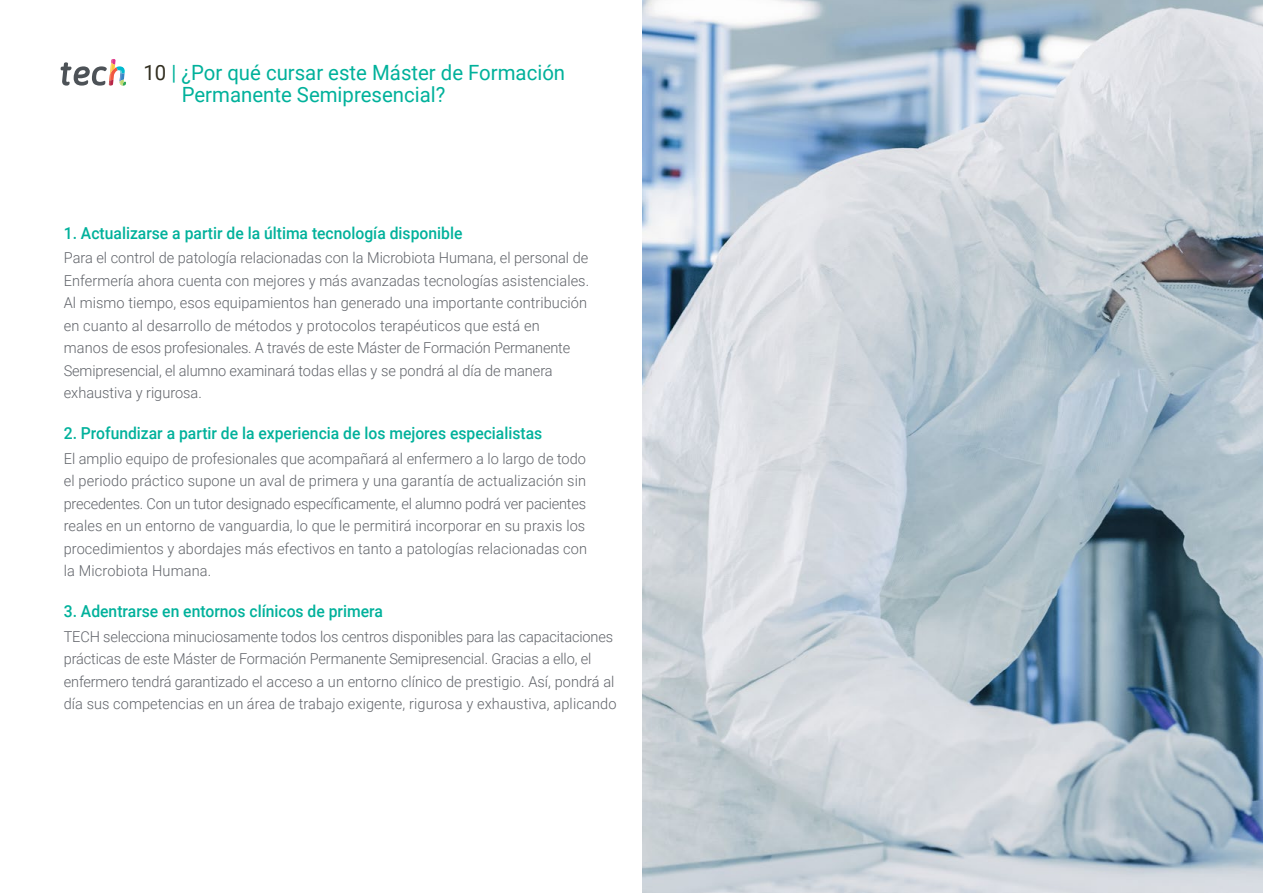
<style>
.page{position:relative;width:1263px;height:893px;background:#fff}
.page>*{position:absolute;margin:0;border:0;box-sizing:border-box;transform-origin:0 0}
.t1{font:21px/22.5px "Roboto";color:#00b19b}
.t2{font:500 16.5px "Roboto";color:#00b19b;scale:.95 1}
.t3{font:300 15px/22.5px "Roboto";color:#61646a}
.s1{color:#312e20}
</style>
<div class="page">
<svg style="left:61px;top:59px;width:65px;height:27px"></svg>
<img style="left:642px;top:0;width:621px;height:893px">
<h1 class="t1" style="left:182px;top:60px;width:385px;text-indent:-38px"><span class="s1">10</span> | ¿Por qué cursar este Máster de Formación<br>Permanente Semipresencial?</h1>
<p class="t2" style="left:64px;top:221px;width:421px">1. Actualizarse a partir de la última tecnología disponible</p>
<p class="t3" style="left:64px;top:246px;width:527px">Para el control de patología relacionadas con la Microbiota Humana, el personal de Enfermería ahora cuenta con mejores y más avanzadas tecnologías asistenciales.<br>Al mismo tiempo, esos equipamientos han generado una importante contribución en cuanto al desarrollo de métodos y protocolos terapéuticos que está en<br>manos de esos profesionales. A través de este Máster de Formación Permanente Semipresencial, el alumno examinará todas ellas y se pondrá al día de manera exhaustiva y rigurosa.</p>
<p class="t2" style="left:64px;top:422px;width:505px">2. Profundizar a partir de la experiencia de los mejores especialistas</p>
<p class="t3" style="left:64px;top:447px;width:525px;text-align:justify">El amplio equipo de profesionales que acompañará al enfermero a lo largo de todo el periodo práctico supone un aval de primera y una garantía de actualización sin precedentes. Con un tutor designado específicamente, el alumno podrá ver pacientes reales en un entorno de vanguardia, lo que le permitirá incorporar en su praxis los procedimientos y abordajes más efectivos en tanto a patologías relacionadas con la Microbiota Humana.</p>
<p class="t2" style="left:64px;top:600px;width:337px">3. Adentrarse en entornos clínicos de primera</p>
<p class="t3" style="left:64px;top:625px;width:554px">TECH selecciona minuciosamente todos los centros disponibles para las capacitaciones prácticas de este Máster de Formación Permanente Semipresencial. Gracias a ello, el enfermero tendrá garantizado el acceso a un entorno clínico de prestigio. Así, pondrá al día sus competencias en un área de trabajo exigente, rigurosa y exhaustiva, aplicando</p>
</div>
